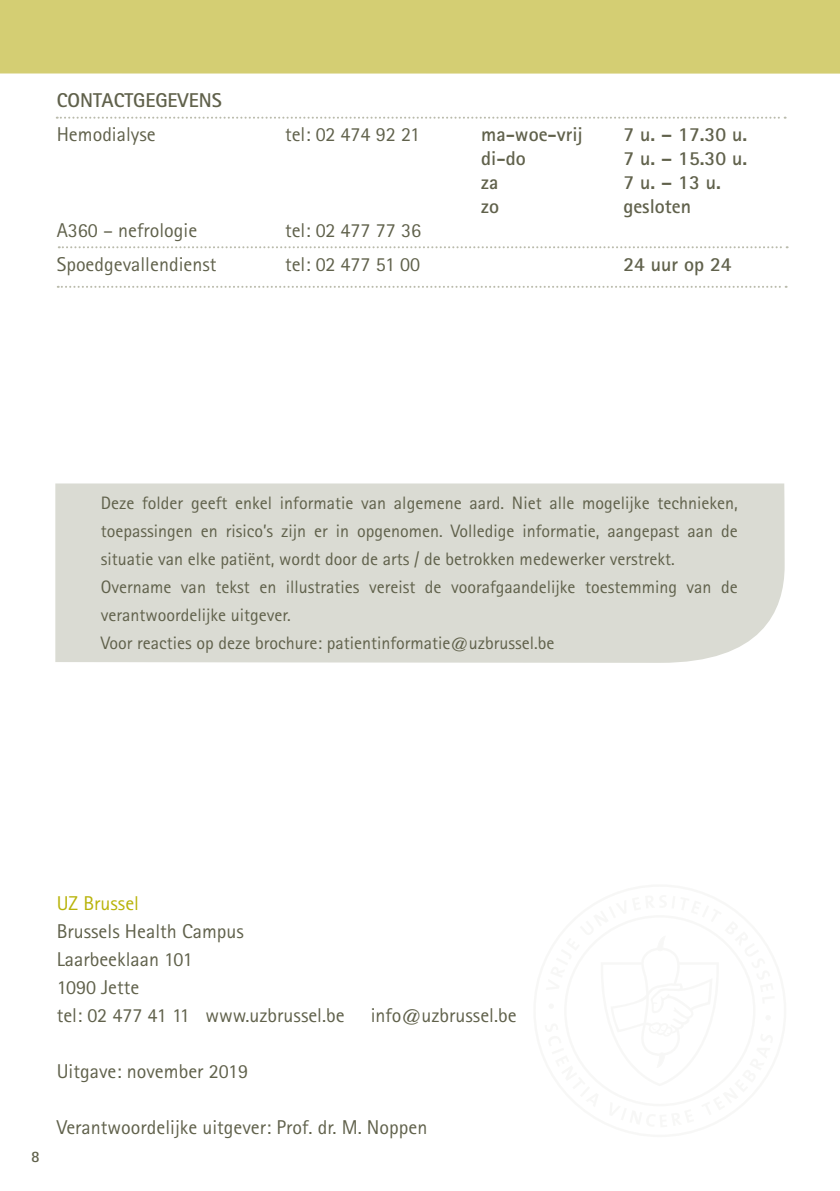
<style>
.page{position:relative;width:840px;height:1191px;background:#fff}
.page>*{position:absolute;margin:0;border:0;box-sizing:border-box;transform-origin:0 0}
.TEKST{font:20px "Rotis Sans Serif Std";color:#60614b}
.t1{font:700 20px "Rotis Sans Serif Std";color:#60614b}
.TEKST-2{font:20px "Rotis Sans Serif Std";color:#b8b309}
.TEKST-3{font:18px/28px "Rotis Sans Serif Std";color:#60614b;text-align:justify}
.t2{font:700 16px "Rotis Sans Serif Std";color:#60614b}
</style>
<div class="page">
<div style="left:0;top:0;width:839px;height:74px;background:#d4ce73"></div>
<div style="left:55px;top:483px;width:729px;height:180px;background:#dadbd3"></div>
<svg style="left:57px;top:117px;width:728px;height:2px"></svg>
<svg style="left:59px;top:246px;width:728px;height:2px"></svg>
<svg style="left:58px;top:286px;width:728px;height:2px"></svg>
<p class="t1" style="left:57px;top:88px;width:166px">CONTACTGEGEVENS</p>
<p class="TEKST" style="left:57px;top:122px;width:100px">Hemodialyse</p>
<p class="TEKST" style="left:285px;top:122px;width:137px">tel: 02 474 92 21</p>
<p class="t1" style="left:481px;top:122px;width:103px">ma-woe-vrij</p>
<p class="t1" style="left:623px;top:122px;width:125px">7 u. – 17.30 u.</p>
<p class="t1" style="left:481px;top:146px;width:46px">di-do</p>
<p class="t1" style="left:623px;top:146px;width:125px">7 u. – 15.30 u.</p>
<p class="t1" style="left:481px;top:170px;width:19px">za</p>
<p class="t1" style="left:623px;top:170px;width:99px">7 u. – 13 u.</p>
<p class="t1" style="left:481px;top:194px;width:19px">zo</p>
<p class="t1" style="left:623px;top:194px;width:69px">gesloten</p>
<p class="TEKST" style="left:57px;top:218px;width:142px">A360 – nefrologie</p>
<p class="TEKST" style="left:285px;top:218px;width:137px">tel: 02 477 77 36</p>
<p class="TEKST" style="left:57px;top:252px;width:161px">Spoedgevallendienst</p>
<p class="TEKST" style="left:285px;top:252px;width:137px">tel: 02 477 51 00</p>
<p class="t1" style="left:623px;top:251px;width:110px">24 uur op 24</p>
<p class="TEKST-3" style="left:101px;top:489px;width:638px">Deze folder geeft enkel informatie van algemene aard. Niet alle mogelijke technieken, toepassingen en risico’s zijn er in opgenomen. Volledige informatie, aangepast aan de situatie van elke patiënt, wordt door de arts / de betrokken medewerker verstrekt.</p>
<p class="TEKST-3" style="left:101px;top:573px;width:638px">Overname van tekst en illustraties vereist de voorafgaandelijke toestemming van de verantwoordelijke uitgever.</p>
<p class="TEKST-3" style="left:101px;top:629px;width:455px">Voor reacties op deze brochure: patientinformatie@uzbrussel.be</p>
<p class="t2" style="left:31px;top:1146px;width:10px">8</p>
<p class="TEKST-2" style="left:57px;top:891px;width:84px">UZ Brussel</p>
<p class="TEKST" style="left:57px;top:919px;width:188px">Brussels Health Campus</p>
<p class="TEKST" style="left:57px;top:947px;width:137px">Laarbeeklaan 101</p>
<p class="TEKST" style="left:57px;top:975px;width:84px">1090 Jette</p>
<p class="TEKST" style="left:57px;top:1003px;width:289px">tel: 02 477 41 11 www.uzbrussel.be</p>
<p class="TEKST" style="left:370px;top:1003px;width:147px">info@uzbrussel.be</p>
<p class="TEKST" style="left:57px;top:1059px;width:193px">Uitgave: november 2019</p>
<p class="TEKST" style="left:57px;top:1115px;width:372px">Verantwoordelijke uitgever: Prof. dr. M. Noppen</p>
</div>
